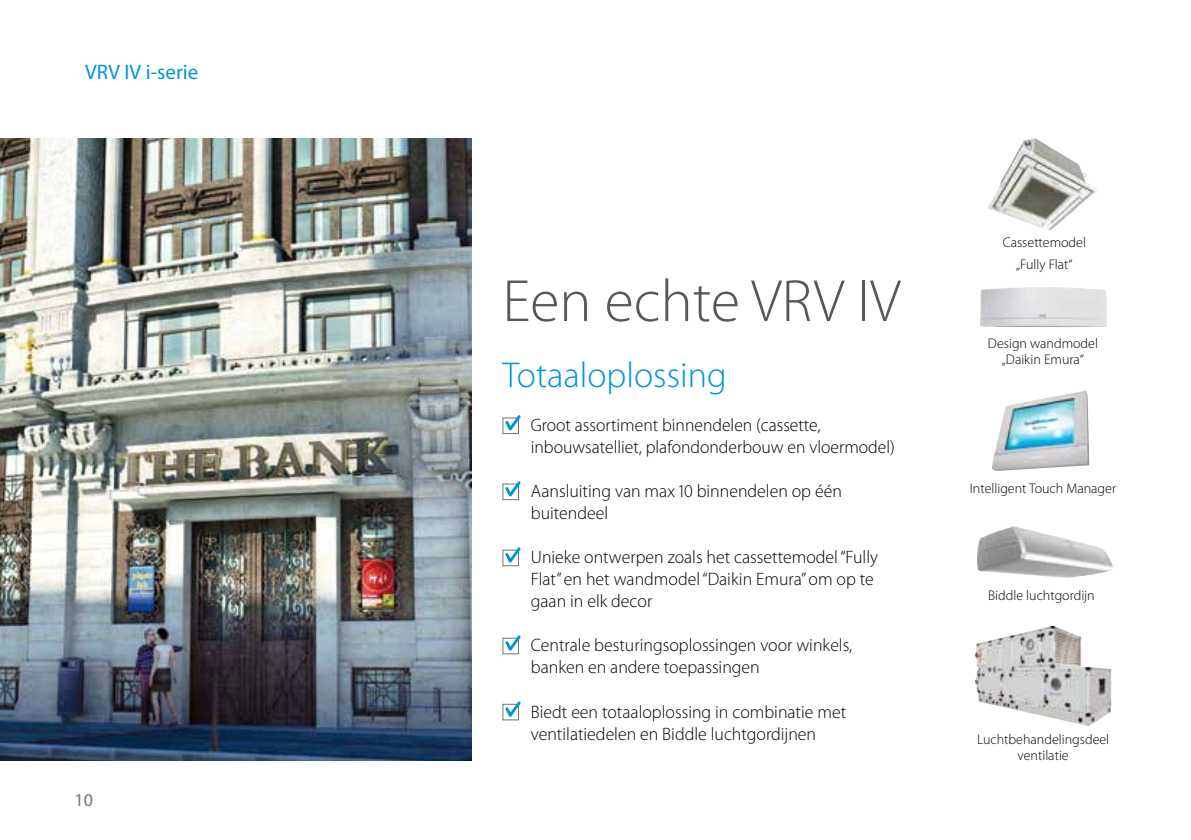
<style>
.page{position:relative;width:1191px;height:840px;background:#fff}
.page>*{position:absolute;margin:0;border:0;box-sizing:border-box;transform-origin:0 0}
.t1{font:300 60px "Myriad Pro";color:#58585a}
.t2{font:300 36px "Myriad Pro";color:#0095d8}
.t3{font:21px "Myriad Pro";color:#0095d8}
.t4{font:300 18px/22px "Myriad Pro";color:#000}
.t5{font:18px "Myriad Pro";color:#7d726b}
.t6{font:300 14px/16px "Myriad Pro";color:#000;text-align:center}
</style>
<div class="page">
<div style="left:502px;top:417px;width:17px;height:17px;border:1px solid #767374"></div>
<svg style="left:503px;top:415px;width:18px;height:19px"></svg>
<div style="left:502px;top:483px;width:17px;height:17px;border:1px solid #767374"></div>
<svg style="left:503px;top:481px;width:18px;height:19px"></svg>
<div style="left:502px;top:549px;width:17px;height:17px;border:1px solid #767374"></div>
<svg style="left:503px;top:547px;width:18px;height:19px"></svg>
<div style="left:502px;top:637px;width:17px;height:17px;border:1px solid #767374"></div>
<svg style="left:503px;top:635px;width:18px;height:19px"></svg>
<div style="left:502px;top:703px;width:17px;height:17px;border:1px solid #767374"></div>
<svg style="left:503px;top:701px;width:18px;height:19px"></svg>
<img style="left:988px;top:138px;width:108px;height:93px">
<img style="left:0;top:138px;width:472px;height:622px">
<img style="left:977px;top:526px;width:136px;height:51px">
<img style="left:980px;top:287px;width:52px;height:39px">
<img style="left:992px;top:390px;width:97px;height:80px">
<img style="left:974px;top:625px;width:137px;height:100px">
<p class="t3" style="left:85px;top:60px;width:115px">VRV IV i-serie</p>
<p class="t5" style="left:75px;top:789px;width:20px">10</p>
<h1 class="t1" style="left:502px;top:268px;width:399px">Een echte VRV IV</h1>
<h2 class="t2" style="left:502px;top:355px;width:226px">Totaaloplossing</h2>
<p class="t4" style="left:531px;top:414px;width:365px">Groot assortiment binnendelen (cassette, inbouwsatelliet, plafondonderbouw en vloermodel)</p>
<p class="t4" style="left:531px;top:480px;width:312px">Aansluiting van max 10 binnendelen op één buitendeel</p>
<p class="t4" style="left:531px;top:546px;width:348px">Unieke ontwerpen zoals het cassettemodel “Fully<br>Flat” en het wandmodel “Daikin Emura” om op te gaan in elk decor</p>
<p class="t4" style="left:531px;top:634px;width:323px">Centrale besturingsoplossingen voor winkels, banken en andere toepassingen</p>
<p class="t4" style="left:531px;top:700px;width:317px">Biedt een totaaloplossing in combinatie met ventilatiedelen en Biddle luchtgordijnen</p>
<p class="t6" style="left:1002px;top:231px;width:85px;line-height:22px">Cassettemodel „Fully Flat“</p>
<p class="t6" style="left:988px;top:335px;width:112px">Design wandmodel „Daikin Emura“</p>
<p class="t6" style="left:969px;top:480px;width:148px">Intelligent Touch Manager</p>
<p class="t6" style="left:988px;top:587px;width:108px">Biddle luchtgordijn</p>
<p class="t6" style="left:977px;top:731px;width:134px">Luchtbehandelingsdeel ventilatie</p>
</div>
